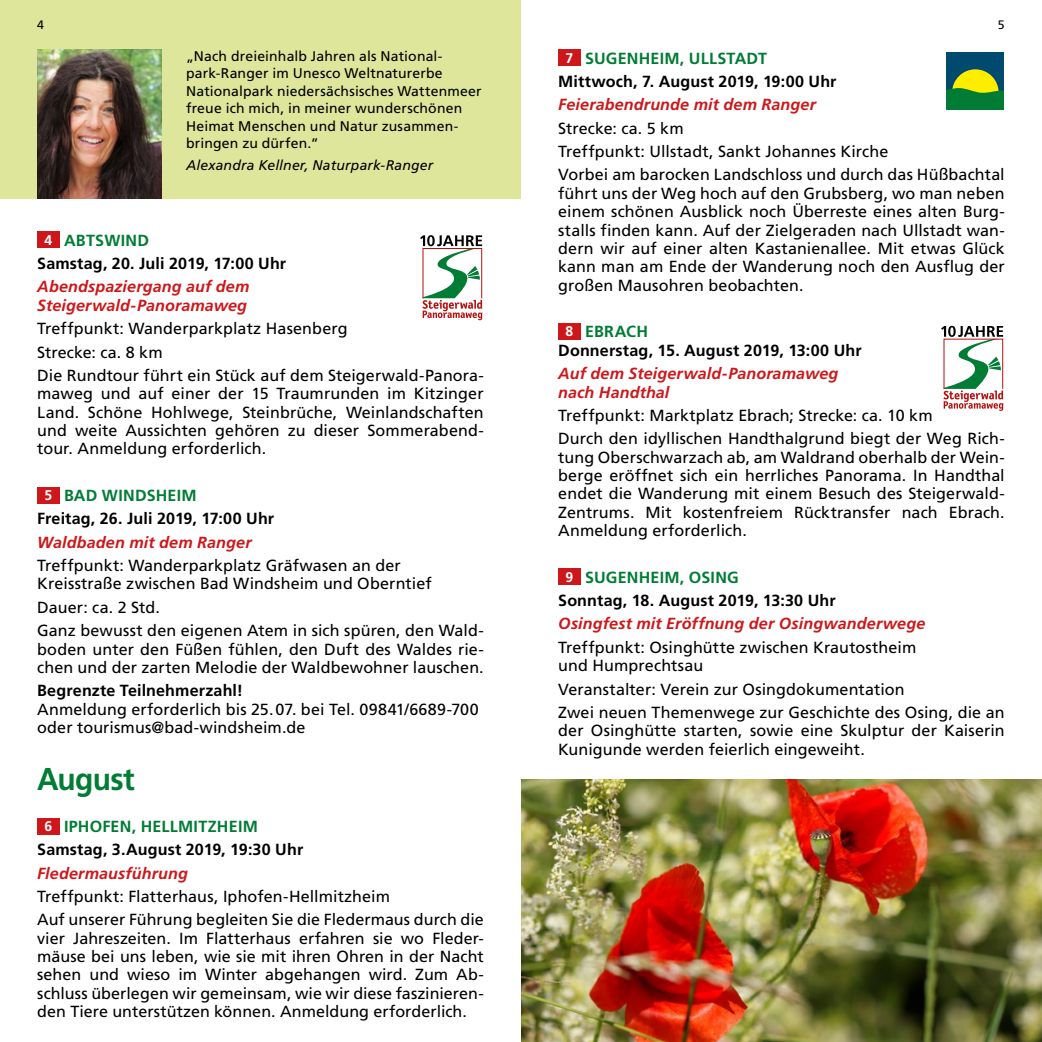
<style>
.page{position:relative;width:1042px;height:1042px;background:#fff}
.page>*{position:absolute;margin:0;border:0;box-sizing:border-box;transform-origin:0 0}
.t1{font:700 31.5px "Frutiger";letter-spacing:-.025em;color:#007c34;scale:.95 1}
.t2{font:16.1px/18.4px "Frutiger";letter-spacing:.005em;color:#000}
.t3{font:700 16.1px/23.3px "Frutiger";letter-spacing:.01em;color:#000}
.t4{font:italic 700 16.1px/18.4px "Frutiger";letter-spacing:.01em;color:#cd171a}
.t5{font:14px/17.5px "Frutiger";letter-spacing:.01em;color:#000}
.t6{font:italic 14px "Frutiger";letter-spacing:.01em;color:#000}
.t7{font:12.25px "Frutiger";color:#000}
.s1{font-size:14px;color:#fff}
.s2{color:#007c34}
</style>
<div class="page">
<div style="left:0;top:0;width:521px;height:198px;background:#dde69b"></div>
<div style="left:558px;top:50px;width:22px;height:16px;background:#cd171a"></div>
<div style="left:946px;top:52px;width:58px;height:57px;background:#00496f"></div>
<svg style="left:946px;top:69px;width:58px;height:40px"></svg>
<div style="left:558px;top:323px;width:22px;height:17px;background:#cd171a"></div>
<svg style="left:941px;top:326px;width:62px;height:85px"></svg>
<div style="left:558px;top:569px;width:22px;height:16px;background:#cd171a"></div>
<div style="left:37px;top:232px;width:23px;height:16px;background:#cd171a"></div>
<svg style="left:420px;top:235px;width:62px;height:85px"></svg>
<div style="left:37px;top:487px;width:23px;height:16px;background:#cd171a"></div>
<div style="left:37px;top:818px;width:23px;height:16px;background:#cd171a"></div>
<img style="left:37px;top:50px;width:124px;height:148px">
<img style="left:521px;top:779px;width:521px;height:263px">
<p class="t7" style="left:37px;top:18px;width:8px">4</p>
<p class="t7" style="left:998px;top:18px;width:8px">5</p>
<p class="t3" style="left:558px;top:46px;width:280px;text-indent:7px"><span class="s1">7</span> <span class="s2">SUGENHEIM, ULLSTADT<br></span>Mittwoch, 7. August 2019, 19:00 Uhr</p>
<p class="t4" style="left:558px;top:95px;width:259px">Feierabendrunde mit dem Ranger</p>
<p class="t2" style="left:558px;top:116px;width:448px;line-height:23.3px">Strecke: ca. 5 km<br>Treffpunkt: Ullstadt, Sankt Johannes Kirche<br>Vorbei am barocken Landschloss und durch das Hüßbachtal</p>
<p class="t2" style="left:558px;top:184px;width:448px;text-align:justify">führt uns der Weg hoch auf den Grubsberg, wo man neben einem schönen Ausblick noch Überreste eines alten Burg&shy;stalls finden kann. Auf der Zielgeraden nach Ullstadt wan&shy;dern wir auf einer alten Kastanienallee. Mit etwas Glück kann man am Ende der Wanderung noch den Ausflug der großen Mausohren beobachten.</p>
<p class="t3" style="left:558px;top:322px;width:305px;line-height:18.4px;text-indent:7px"><span class="s1">8</span> <span class="s2">EBRACH<br></span>Donnerstag, 15. August 2019, 13:00 Uhr</p>
<p class="t4" style="left:558px;top:364px;width:282px">Auf dem Steigerwald-Panoramaweg nach Handthal</p>
<p class="t2" style="left:558px;top:403px;width:448px;line-height:23.3px">Treffpunkt: Marktplatz Ebrach; Strecke: ca. 10 km<br>Durch den idyllischen Handthalgrund biegt der Weg Rich-</p>
<p class="t2" style="left:558px;top:448px;width:448px;text-align:justify">tung Oberschwarzach ab, am Waldrand oberhalb der Wein&shy;berge eröffnet sich ein herrliches Panorama. In Handthal endet die Wanderung mit einem Besuch des Steigerwald-Zentrums. Mit kostenfreiem Rücktransfer nach Ebrach.<br>Anmeldung erforderlich.</p>
<p class="t3" style="left:558px;top:565px;width:279px;text-indent:7px"><span class="s1">9</span> <span class="s2">SUGENHEIM, OSING<br></span>Sonntag, 18. August 2019, 13:30 Uhr</p>
<p class="t4" style="left:558px;top:614px;width:369px">Osingfest mit Eröffnung der Osingwanderwege</p>
<p class="t2" style="left:558px;top:638px;width:360px">Treffpunkt: Osinghütte zwischen Krautostheim und Humprechtsau</p>
<p class="t2" style="left:558px;top:677px;width:448px;line-height:23.3px">Veranstalter: Verein zur Osingdokumentation<br>Zwei neuen Themenwege zur Geschichte des Osing, die an</p>
<p class="t2" style="left:558px;top:721px;width:448px">der Osinghütte starten, sowie eine Skulptur der Kaiserin<br>Kunigunde werden feierlich eingeweiht.</p>
<p class="t5" style="left:186px;top:47px;width:297px">„Nach dreieinhalb Jahren als National&shy;park-Ranger im Unesco Weltnaturerbe Nationalpark niedersächsisches Wattenmeer freue ich mich, in meiner wunderschönen Heimat Menschen und Natur zusammen&shy;bringen zu dürfen.“</p>
<p class="t6" style="left:186px;top:157px;width:249px">Alexandra Kellner, Naturpark-Ranger</p>
<p class="t3" style="left:37px;top:228px;width:250px;text-indent:7px"><span class="s1">4</span> <span class="s2">ABTSWIND<br></span>Samstag, 20. Juli 2019, 17:00 Uhr</p>
<p class="t4" style="left:37px;top:277px;width:214px">Abendspaziergang auf dem<br>Steigerwald-Panoramaweg</p>
<p class="t2" style="left:37px;top:317px;width:448px;line-height:23.3px">Treffpunkt: Wanderparkplatz Hasenberg<br>Strecke: ca. 8 km<br>Die Rundtour führt ein Stück auf dem Steigerwald-Panora-</p>
<p class="t2" style="left:37px;top:384px;width:448px;text-align:justify">maweg und auf einer der 15 Traumrunden im Kitzinger Land. Schöne Hohlwege, Steinbrüche, Weinlandschaften und weite Aussichten gehören zu dieser Sommerabend&shy;tour. Anmeldung erforderlich.</p>
<p class="t3" style="left:37px;top:484px;width:238px;text-indent:7px"><span class="s1">5</span> <span class="s2">BAD WINDSHEIM<br></span>Freitag, 26. Juli 2019, 17:00 Uhr</p>
<p class="t4" style="left:37px;top:533px;width:216px">Waldbaden mit dem Ranger</p>
<p class="t2" style="left:37px;top:556px;width:396px">Treffpunkt: Wanderparkplatz Gräfwasen an der<br>Kreisstraße zwischen Bad Windsheim und Oberntief</p>
<p class="t2" style="left:37px;top:595px;width:448px;line-height:23.3px">Dauer: ca. 2 Std.<br>Ganz bewusst den eigenen Atem in sich spüren, den Wald-</p>
<p class="t2" style="left:37px;top:639px;width:448px">boden unter den Füßen fühlen, den Duft des Waldes rie&shy;chen und der zarten Melodie der Waldbewohner lauschen.</p>
<p class="t3" style="left:37px;top:679px;width:207px">Begrenzte Teilnehmerzahl!</p>
<p class="t2" style="left:37px;top:700px;width:443px">Anmeldung erforderlich bis 25.07. bei Tel. 09841/6689-700 oder tourismus@bad-windsheim.de</p>
<h1 class="t1" style="left:37px;top:761px;width:104px">August</h1>
<p class="t3" style="left:37px;top:814px;width:268px;text-indent:7px"><span class="s1">6</span> <span class="s2">IPHOFEN, HELLMITZHEIM<br></span>Samstag, 3.August 2019, 19:30 Uhr</p>
<p class="t4" style="left:37px;top:863px;width:152px">Fledermausführung</p>
<p class="t2" style="left:37px;top:884px;width:448px;line-height:23.3px">Treffpunkt: Flatterhaus, Iphofen-Hellmitzheim<br>Auf unserer Führung begleiten Sie die Fledermaus durch die</p>
<p class="t2" style="left:37px;top:928px;width:448px;text-align:justify">vier Jahreszeiten. Im Flatterhaus erfahren sie wo Fleder&shy;mäuse bei uns leben, wie sie mit ihren Ohren in der Nacht sehen und wieso im Winter abgehangen wird. Zum Ab&shy;schluss überlegen wir gemeinsam, wie wir diese faszinieren&shy;den Tiere unterstützen können. Anmeldung erforderlich.</p>
</div>
